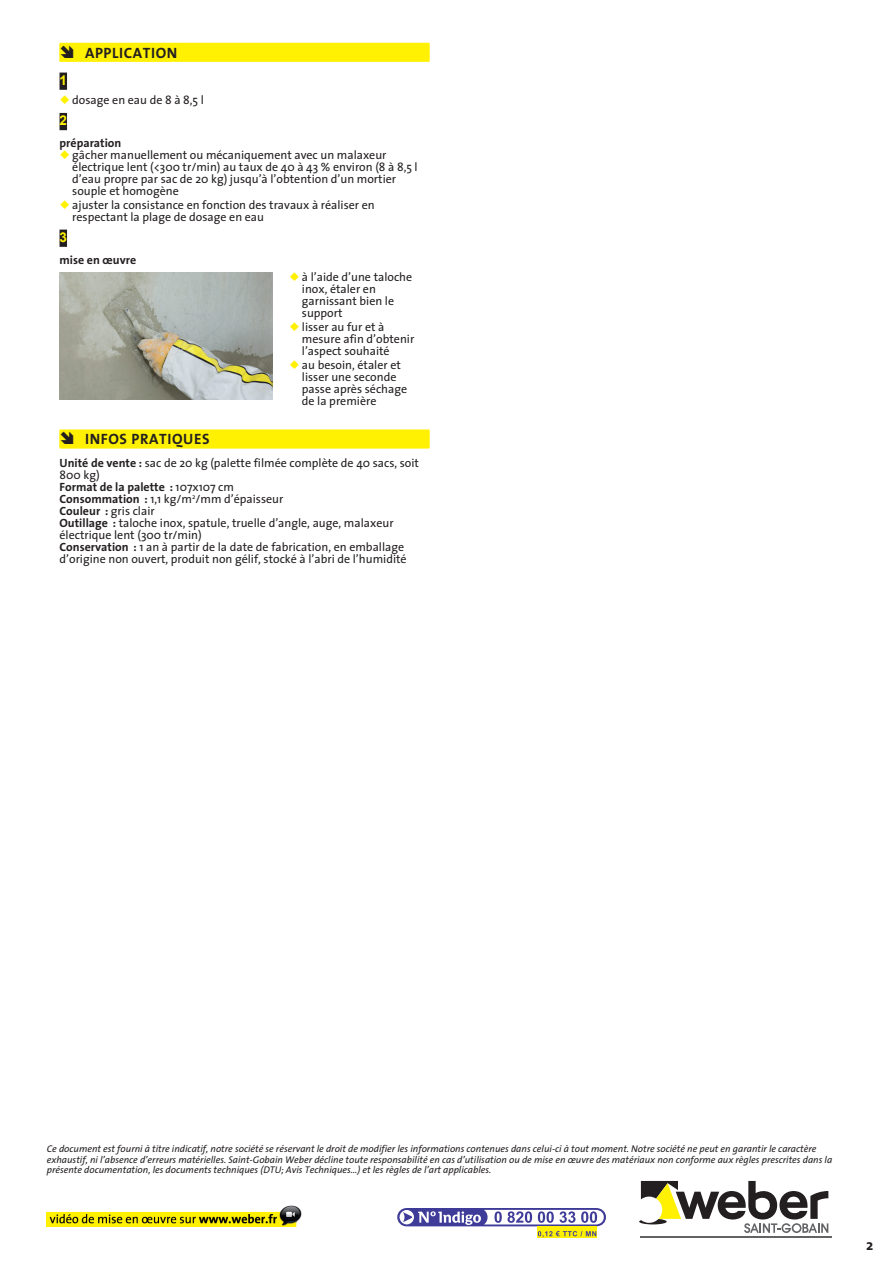
<style>
.page{position:relative;width:893px;height:1263px;background:#fff}
.page>*{position:absolute;margin:0;border:0;box-sizing:border-box;transform-origin:0 0}
.t1{font:700 15px "The Sans";letter-spacing:.04em;color:#231f20}
.TITRE_PARAGRAPHE{font:700 13.5px "Arial";color:#fff101}
.TEXTE{font:12px/12px "The Sans";color:#231f20}
.TEXTE-2{font:700 12px "The Sans";color:#231f20}
.mention_legale{font:italic 9.75px/10.5px "The Sans";color:#231f20}
.s1{color:#fff101}
.s2{font-weight:700}
</style>
<div class="page">
<div style="left:60px;top:44px;width:369px;height:18px;background:#fff21f"></div>
<div style="left:60px;top:43px;width:369px;height:18px;background:#fff101"></div>
<div style="left:60px;top:73px;width:7px;height:17px;background:#231f20"></div>
<div style="left:60px;top:113px;width:7px;height:17px;background:#231f20"></div>
<div style="left:60px;top:230px;width:7px;height:17px;background:#231f20"></div>
<div style="left:60px;top:431px;width:369px;height:18px;background:#fff101"></div>
<div style="left:60px;top:429px;width:369px;height:18px;background:#fff101"></div>
<img style="left:60px;top:272px;width:212px;height:128px">
<hr style="left:641px;top:1236px;width:191px;height:1px;background:#636366">
<svg style="left:639px;top:1181px;width:189px;height:52px"></svg>
<img style="left:47px;top:1205px;width:255px;height:22px">
<svg style="left:397px;top:1208px;width:209px;height:29px"></svg>
<p class="t1" style="left:85px;top:40px;width:94px">APPLICATION</p>
<p class="TITRE_PARAGRAPHE" style="left:60px;top:71px;width:9px">1</p>
<p class="TEXTE" style="left:60px;top:94px;width:146px"><span class="s1">○</span> dosage en eau de 8 à 8,5 l</p>
<p class="TITRE_PARAGRAPHE" style="left:60px;top:111px;width:9px">2</p>
<p class="TEXTE-2" style="left:60px;top:133px;width:63px">préparation</p>
<p class="TEXTE" style="left:72px;top:148px;width:347px;text-indent:-13px"><span class="s1">○</span> gâcher manuellement ou mécaniquement avec un malaxeur électrique lent (&lt;300 tr/min) au taux de 40 à 43 % environ (8 à 8,5 l d’eau propre par sac de 20 kg) jusqu’à l’obtention d’un mortier souple et homogène</p>
<p class="TEXTE" style="left:72px;top:199px;width:304px;text-indent:-13px"><span class="s1">○</span> ajuster la consistance en fonction des travaux à réaliser en respectant la plage de dosage en eau</p>
<p class="TITRE_PARAGRAPHE" style="left:60px;top:228px;width:9px">3</p>
<p class="TEXTE-2" style="left:60px;top:249px;width:78px">mise en œuvre</p>
<p class="TEXTE" style="left:302px;top:270px;width:112px;text-indent:-13px"><span class="s1">○</span> à l’aide d’une taloche inox, étaler en garnissant bien le support</p>
<p class="TEXTE" style="left:302px;top:320px;width:114px;text-indent:-13px"><span class="s1">○</span> lisser au fur et à mesure afin d’obtenir l’aspect souhaité</p>
<p class="TEXTE" style="left:302px;top:359px;width:107px;text-indent:-13px"><span class="s1">○</span> au besoin, étaler et lisser une seconde passe après séchage de la première</p>
<p class="t1" style="left:85px;top:427px;width:126px">INFOS PRATIQUES</p>
<p class="TEXTE" style="left:60px;top:456px;width:361px"><span class="s2">Unité de vente :</span> sac de 20 kg (palette filmée complète de 40 sacs, soit 800 kg)<br><span class="s2">Format de la palette :</span> 107x107 cm<br><span class="s2">Consommation :</span> 1,1 kg/m<sup>2</sup>/mm d’épaisseur<br><span class="s2">Couleur :</span> gris clair<br><span class="s2">Outillage :</span> taloche inox, spatule, truelle d’angle, auge, malaxeur électrique lent (300 tr/min)<br><span class="s2">Conservation :</span> 1 an à partir de la date de fabrication, en emballage d’origine non ouvert, produit non gélif, stocké à l’abri de l’humidité</p>
<p class="mention_legale" style="left:47px;top:1143px;width:787px">Ce document est fourni à titre indicatif, notre société se réservant le droit de modifier les informations contenues dans celui-ci à tout moment. Notre société ne peut en garantir le caractère exhaustif, ni l’absence d’erreurs matérielles. Saint-Gobain Weber décline toute responsabilité en cas d’utilisation ou de mise en œuvre des matériaux non conforme aux règles prescrites dans la présente documentation, les documents techniques (DTU; Avis Techniques…) et les règles de l’art applicables.</p>
<p class="t1" style="left:866px;top:1232px;width:9px">2</p>
</div>
